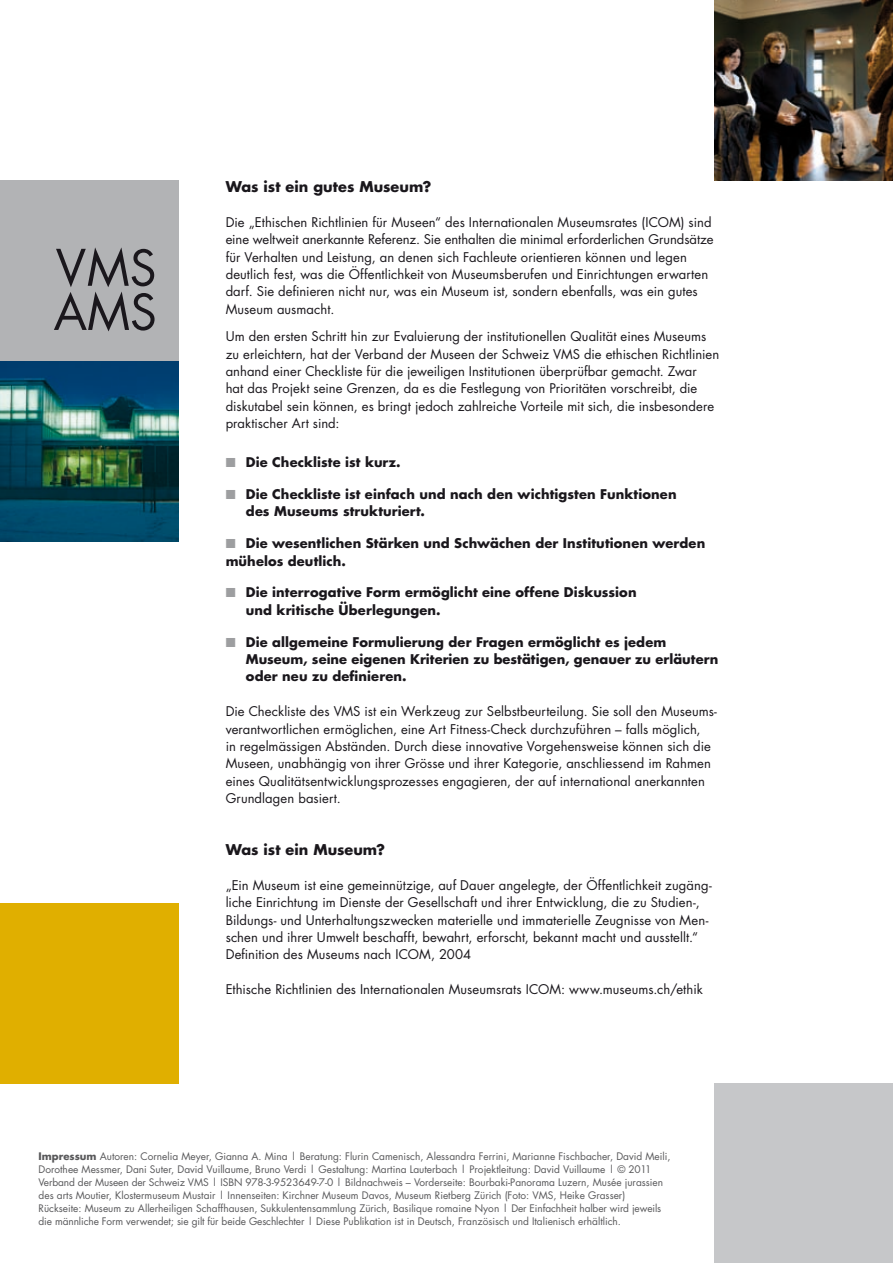
<style>
.page{position:relative;width:893px;height:1263px;background:#fff}
.page>*{position:absolute;margin:0;border:0;box-sizing:border-box;transform-origin:0 0}
.t1{font:700 14.4px "Futura";color:#1a171c}
.t2{font:13.05px/17.4px "Futura";letter-spacing:.005em;color:#1a171c}
.t3{font:700 13.05px/17.4px "Futura";letter-spacing:.005em;color:#1a171c}
.t4{font:10.2px/13px "Futura";color:#58585a}
.s1{color:#9d9ea0}
.s2{font-weight:700}
</style>
<div class="page">
<div style="left:0;top:181px;width:179px;height:180px;background:#b2b3b5"></div>
<img style="left:0;top:361px;width:179px;height:181px">
<div style="left:0;top:903px;width:179px;height:180px;background:#e0af00"></div>
<img style="left:714px;top:0;width:179px;height:181px">
<div style="left:714px;top:1083px;width:179px;height:180px;background:#c6c7c9"></div>
<svg style="left:54px;top:247px;width:101px;height:84px"></svg>
<p class="t1" style="left:226px;top:177px;width:207px">Was ist ein gutes Museum?</p>
<p class="t2" style="left:226px;top:213px;width:489px">Die „Ethischen Richtlinien für Museen“ des Internationalen Museumsrates (ICOM) sind eine weltweit anerkannte Referenz. Sie enthalten die minimal erforderlichen Grundsätze für Verhalten und Leistung, an denen sich Fachleute orientieren können und legen deutlich fest, was die Öffentlichkeit von Museumsberufen und Einrichtungen erwarten darf. Sie definieren nicht nur, was ein Museum ist, sondern ebenfalls, was ein gutes Museum ausmacht.</p>
<p class="t2" style="left:226px;top:328px;width:495px">Um den ersten Schritt hin zur Evaluierung der institutionellen Qualität eines Museums zu erleichtern, hat der Verband der Museen der Schweiz VMS die ethischen Richtlinien anhand einer Checkliste für die jeweiligen Institutionen überprüfbar gemacht. Zwar<br>hat das Projekt seine Grenzen, da es die Festlegung von Prioritäten vorschreibt, die diskutabel sein können, es bringt jedoch zahlreiche Vorteile mit sich, die insbesondere praktischer Art sind:</p>
<p class="t3" style="left:226px;top:453px;width:176px"><span class="s1">■</span> Die Checkliste ist kurz.</p>
<p class="t3" style="left:246px;top:485px;width:432px;text-indent:-20px"><span class="s1">■</span> Die Checkliste ist einfach und nach den wichtigsten Funktionen des Museums strukturiert.</p>
<p class="t3" style="left:226px;top:534px;width:481px"><span class="s1">■</span> Die wesentlichen Stärken und Schwächen der Institutionen werden mühelos deutlich.</p>
<p class="t3" style="left:246px;top:583px;width:392px;text-indent:-20px"><span class="s1">■</span> Die interrogative Form ermöglicht eine offene Diskussion und kritische Überlegungen.</p>
<p class="t3" style="left:246px;top:633px;width:474px;text-indent:-20px"><span class="s1">■</span> Die allgemeine Formulierung der Fragen ermöglicht es jedem<br>Museum, seine eigenen Kriterien zu bestätigen, genauer zu erläutern oder neu zu definieren.</p>
<p class="t2" style="left:226px;top:702px;width:493px">Die Checkliste des VMS ist ein Werkzeug zur Selbstbeurteilung. Sie soll den Museums&shy;verantwortlichen ermöglichen, eine Art Fitness-Check durchzuführen – falls möglich,<br>in regelmässigen Abständen. Durch diese innovative Vorgehensweise können sich die Museen, unabhängig von ihrer Grösse und ihrer Kategorie, anschliessend im Rahmen eines Qualitätsentwicklungsprozesses engagieren, der auf international anerkannten Grundlagen basiert.</p>
<p class="t1" style="left:226px;top:840px;width:161px">Was ist ein Museum?</p>
<p class="t2" style="left:226px;top:876px;width:488px">„Ein Museum ist eine gemeinnützige, auf Dauer angelegte, der Öffentlichkeit zugäng&shy;liche Einrichtung im Dienste der Gesellschaft und ihrer Entwicklung, die zu Studien-, Bildungs- und Unterhaltungszwecken materielle und immaterielle Zeugnisse von Men&shy;schen und ihrer Umwelt beschafft, bewahrt, erforscht, bekannt macht und ausstellt.“ Definition des Museums nach ICOM, 2004</p>
<p class="t2" style="left:226px;top:980px;width:479px">Ethische Richtlinien des Internationalen Museumsrats ICOM: www.museums.ch/ethik</p>
<p class="t4" style="left:39px;top:1149px;width:633px"><span class="s2">Impressum</span> Autoren: Cornelia Meyer, Gianna A. Mina | Beratung: Flurin Camenisch, Alessandra Ferrini, Marianne Fischbacher, David Meili, Dorothee Messmer, Dani Suter, David Vuillaume, Bruno Verdi | Gestaltung: Martina Lauterbach | Projektleitung: David Vuillaume | © 2011<br>Verband der Museen der Schweiz VMS | ISBN 978-3-9523649-7-0 | Bildnachweis – Vorderseite: Bourbaki-Panorama Luzern, Musée jurassien des arts Moutier, Klostermuseum Mustair | Innenseiten: Kirchner Museum Davos, Museum Rietberg Zürich (Foto: VMS, Heike Grasser)<br>Rückseite: Museum zu Allerheiligen Schaffhausen, Sukkulentensammlung Zürich, Basilique romaine Nyon | Der Einfachheit halber wird jeweils die männliche Form verwendet; sie gilt für beide Geschlechter | Diese Publikation ist in Deutsch, Französisch und Italienisch erhältlich.</p>
</div>
